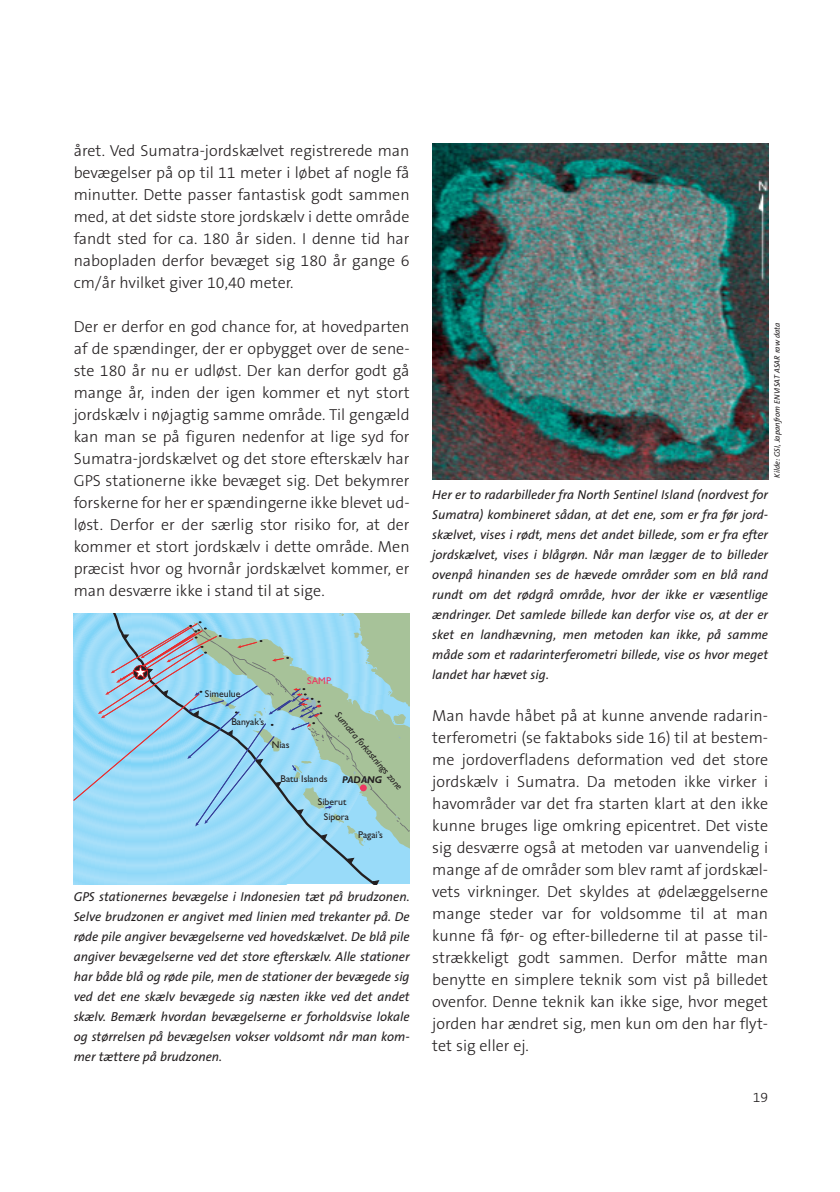
<style>
.page{position:relative;width:840px;height:1192px;background:#fff}
.page>*{position:absolute;margin:0;border:0;box-sizing:border-box;transform-origin:0 0}
.t1{font:300 16px/22px "The Sans B3";color:#231f20;text-align:justify}
.t2{font:300 14px "The Sans B3";color:#231f20}
.t3{font:italic 13px/20px "The Sans B5 Plain";color:#231f20;text-align:justify}
.t4{font:9.8px/15.6px "Gill Alt One";color:#231f20;text-align:center}
.t5{font:italic 9.8px "Gill Alt One";color:#231f20}
.t6{font:italic 700 9.8px "Gill Alt One";color:#231f20}
.t7{font:9.8px "Gill Alt One";color:#ee3661}
.t8{font:italic 8px "The Sans B5 Plain";color:#231f20}
</style>
<div class="page">
<img style="left:432px;top:144px;width:336px;height:336px">
<svg style="left:111px;top:850px;width:266px;height:34px;fill:#99dbf9"></svg>
<svg style="left:347px;top:858px;width:8px;height:6px"></svg>
<svg style="left:372px;top:880px;width:7px;height:4px"></svg>
<svg style="left:74px;top:613px;width:336px;height:237px"></svg>
<p class="t1" style="left:74px;top:140px;width:337px">året. Ved Sumatra-jordskælvet registrerede man bevægelser på op til 11 meter i løbet af nogle få minutter. Dette passer fantastisk godt sammen med, at det sidste store jordskælv i dette område fandt sted for ca. 180 år siden. I denne tid har nabopladen derfor bevæget sig 180 år gange 6 cm/år hvilket giver 10,40 meter.</p>
<p class="t1" style="left:74px;top:316px;width:337px">Der er derfor en god chance for, at hovedparten af de spændinger, der er opbygget over de sene&shy;ste 180 år nu er udløst. Der kan derfor godt gå mange år, inden der igen kommer et nyt stort jordskælv i nøjagtig samme område. Til gengæld kan man se på figuren nedenfor at lige syd for Sumatra-jordskælvet og det store efterskælv har GPS stationerne ikke bevæget sig. Det bekymrer forskerne for her er spændingerne ikke blevet ud&shy;løst. Derfor er der særlig stor risiko for, at der kommer et stort jordskælv i dette område. Men præcist hvor og hvornår jordskælvet kommer, er man desværre ikke i stand til at sige.</p>
<p class="t4" style="left:205px;top:687px;width:37px">Simeulue</p>
<p class="t4" style="left:231px;top:715px;width:34px">Banyak’s</p>
<p class="t7" style="left:307px;top:677px;width:25px">SAMP</p>
<p class="t5" style="left:340px;top:710px;width:100px;rotate:50deg">Sumatra forkastnings zone</p>
<p class="t4" style="left:272px;top:738px;width:19px">Nias</p>
<p class="t4" style="left:281px;top:772px;width:48px">Batu Islands</p>
<p class="t4" style="left:318px;top:795px;width:32px">Siberut<br>Sipora</p>
<p class="t6" style="left:342px;top:776px;width:42px">PADANG</p>
<p class="t4" style="left:358px;top:828px;width:26px">Pagai’s</p>
<p class="t3" style="left:74px;top:887px;width:337px">GPS stationernes bevægelse i Indonesien tæt på brudzonen.<br>Selve brudzonen er angivet med linien med trekanter på. De røde pile angiver bevægelserne ved hovedskælvet. De blå pile angiver bevægelserne ved det store efterskælv. Alle stationer har både blå og røde pile, men de stationer der bevægede sig ved det ene skælv bevægede sig næsten ikke ved det andet skælv. Bemærk hvordan bevægelserne er forholdsvise lokale og størrelsen på bevægelsen vokser voldsomt når man kom&shy;mer tættere på brudzonen.</p>
<p class="t8" style="left:773px;top:478px;width:157px;rotate:-90deg">Kilde: GSI, Japanfrom ENVISAT ASAR raw data</p>
<p class="t3" style="left:432px;top:486px;width:337px">Her er to radarbilleder fra North Sentinel Island (nordvest for Sumatra) kombineret sådan, at det ene, som er fra før jord&shy;skælvet, vises i rødt, mens det andet billede, som er fra efter jordskælvet, vises i blågrøn. Når man lægger de to billeder ovenpå hinanden ses de hævede områder som en blå rand rundt om det rødgrå område, hvor der ikke er væsentlige ændringer. Det samlede billede kan derfor vise os, at der er sket en landhævning, men metoden kan ikke, på samme måde som et radarinterferometri billede, vise os hvor meget landet har hævet sig.</p>
<p class="t1" style="left:432px;top:705px;width:337px">Man havde håbet på at kunne anvende radarin&shy;terferometri (se faktaboks side 16) til at bestem&shy;me jordoverfladens deformation ved det store jordskælv i Sumatra. Da metoden ikke virker i havområder var det fra starten klart at den ikke kunne bruges lige omkring epicentret. Det viste sig desværre også at metoden var uanvendelig i mange af de områder som blev ramt af jordskæl&shy;vets virkninger. Det skyldes at ødelæggelserne mange steder var for voldsomme til at man kunne få før- og efter-billederne til at passe til&shy;strækkeligt godt sammen. Derfor måtte man benytte en simplere teknik som vist på billedet ovenfor. Denne teknik kan ikke sige, hvor meget jorden har ændret sig, men kun om den har flyt&shy;tet sig eller ej.</p>
<p class="t2" style="left:753px;top:1090px;width:17px">19</p>
</div>
